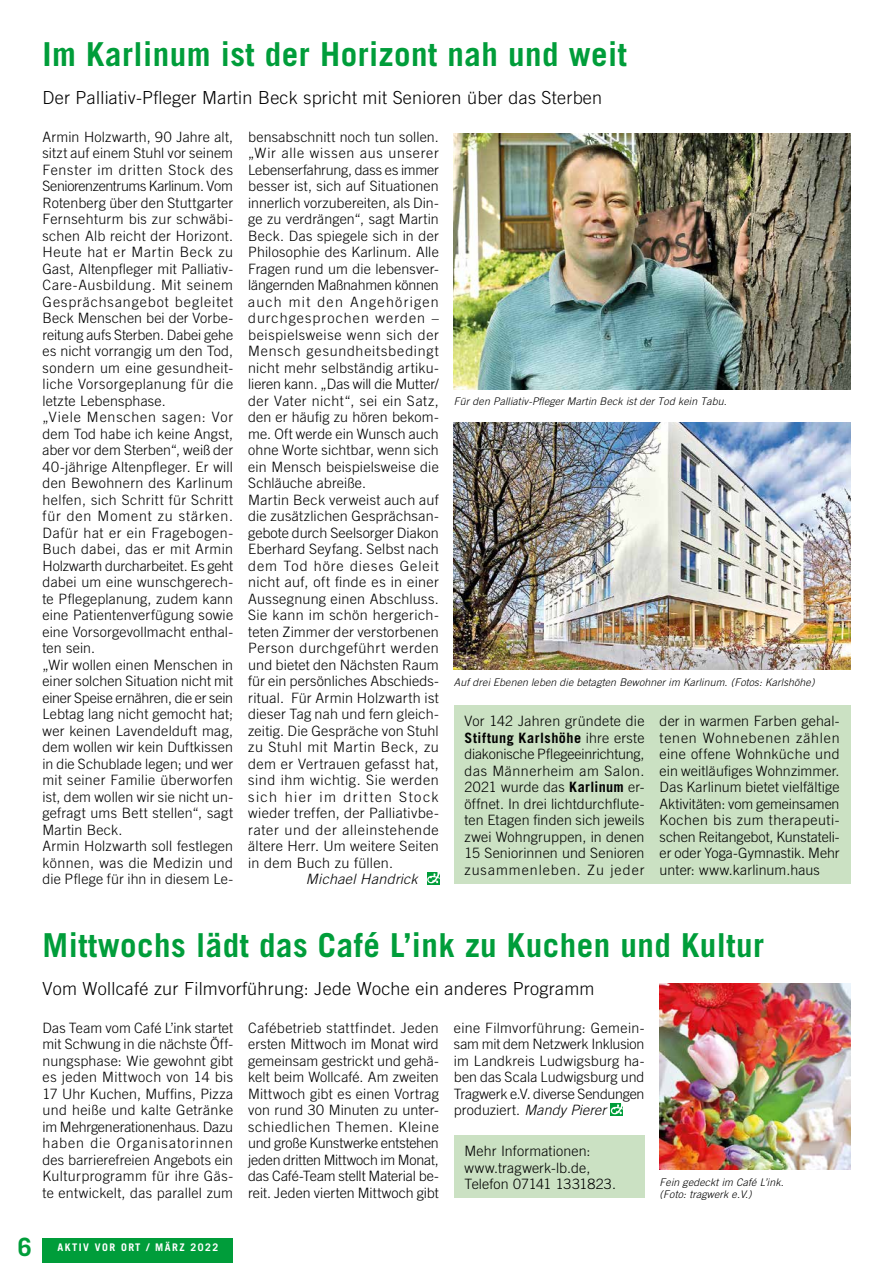
<style>
.page{position:relative;width:893px;height:1263px;background:#fff}
.page>*{position:absolute;margin:0;border:0;box-sizing:border-box;transform-origin:0 0}
.t1{font:700 33px "Ludwigsburg Trade Gothic";color:#009d3a}
.t2{font:700 25.2px "Ludwigsburg Trade Gothic";color:#009d3a}
.t3{font:300 18px "Ludwigsburg Trade Gothic";color:#000}
.t4{font:300 14.25px/16.5px "Ludwigsburg Trade Gothic";color:#000;text-align:justify}
.t5{font:14.25px "Ludwigsburg Trade Gothic Lt Ob";letter-spacing:.005em;color:#000}
.t6{font:10.5px/12px "Ludwigsburg Trade Gothic Lt Ob";color:#000}
.t7{font:700 10.5px "Ludwigsburg Trade Gothic";letter-spacing:.125em;color:#fff}
.s1{font-weight:700}
.s2{font-family:"Ludwigsburg Trade Gothic Lt Ob";font-weight:400}
</style>
<div class="page">
<div style="left:43px;top:1238px;width:190px;height:25px;background:#009d3a"></div>
<svg style="left:427px;top:883px;width:12px;height:1px"></svg>
<svg style="left:427px;top:872px;width:12px;height:11px"></svg>
<svg style="left:610px;top:1103px;width:13px;height:12px"></svg>
<svg style="left:611px;top:1103px;width:12px;height:11px"></svg>
<img style="left:660px;top:983px;width:190px;height:186px">
<div style="left:454px;top:705px;width:396px;height:179px;background:#cbe1c3"></div>
<div style="left:454px;top:1135px;width:191px;height:63px;background:#cbe1c3"></div>
<img style="left:454px;top:422px;width:396px;height:248px">
<img style="left:454px;top:134px;width:396px;height:255px">
<h1 class="t1" style="left:43px;top:34px;width:587px">Im Karlinum ist der Horizont nah und weit</h1>
<p class="t3" style="left:43px;top:87px;width:561px">Der Palliativ-Pfleger Martin Beck spricht mit Senioren über das Sterben</p>
<p class="t4" style="left:43px;top:128px;width:192px;text-align:left">Armin Holzwarth, 90 Jahre alt, sitzt auf einem Stuhl vor seinem<br>Fenster im dritten Stock des<br>Seniorenzentrums Karlinum. Vom<br>Rotenberg über den Stuttgarter<br>Fernsehturm bis zur schwäbi&shy;schen Alb reicht der Horizont.<br>Heute hat er Martin Beck zu<br>Gast, Altenpfleger mit Palliativ-<br>Care-Ausbildung. Mit seinem<br>Gesprächsangebot begleitet<br>Beck Menschen bei der Vorbe&shy;reitung aufs Sterben. Dabei gehe es nicht vorrangig um den Tod, sondern um eine gesundheit&shy;liche Vorsorgeplanung für die letzte Lebensphase.<br>„Viele Menschen sagen: Vor dem Tod habe ich keine Angst, aber vor dem Sterben“, weiß der<br>40-jährige Altenpfleger. Er will den Bewohnern des Karlinum helfen, sich Schritt für Schritt für den Moment zu stärken.<br>Dafür hat er ein Fragebogen-<br>Buch dabei, das er mit Armin<br>Holzwarth durcharbeitet. Es geht dabei um eine wunschgerech&shy;te Pflegeplanung, zudem kann eine Patientenverfügung sowie eine Vorsorgevollmacht enthal&shy;ten sein.<br>„Wir wollen einen Menschen in einer solchen Situation nicht mit einer Speise ernähren, die er sein<br>Lebtag lang nicht gemocht hat; wer keinen Lavendelduft mag, dem wollen wir kein Duftkissen in die Schublade legen; und wer mit seiner Familie überworfen ist, dem wollen wir sie nicht un&shy;gefragt ums Bett stellen“, sagt<br>Martin Beck.<br>Armin Holzwarth soll festlegen können, was die Medizin und die Pflege für ihn in diesem Le-</p>
<p class="t4" style="left:248px;top:128px;width:192px;text-align:left">bensabschnitt noch tun sollen. „Wir alle wissen aus unserer<br>Lebenserfahrung, dass es immer besser ist, sich auf Situationen innerlich vorzubereiten, als Din&shy;ge zu verdrängen“, sagt Martin<br>Beck. Das spiegele sich in der<br>Philosophie des Karlinum. Alle<br>Fragen rund um die lebensver&shy;längernden Maßnahmen können auch mit den Angehörigen durchgesprochen werden – beispielsweise wenn sich der<br>Mensch gesundheitsbedingt nicht mehr selbständig artiku&shy;lieren kann. „Das will die Mutter/ der Vater nicht“, sei ein Satz, den er häufig zu hören bekom&shy;me. Oft werde ein Wunsch auch ohne Worte sichtbar, wenn sich ein Mensch beispielsweise die<br>Schläuche abreiße.<br>Martin Beck verweist auch auf die zusätzlichen Gesprächsan&shy;gebote durch Seelsorger Diakon<br>Eberhard Seyfang. Selbst nach dem Tod höre dieses Geleit nicht auf, oft finde es in einer<br>Aussegnung einen Abschluss.<br>Sie kann im schön hergerich&shy;teten Zimmer der verstorbenen<br>Person durchgeführt werden und bietet den Nächsten Raum für ein persönliches Abschieds&shy;ritual. Für Armin Holzwarth ist dieser Tag nah und fern gleich&shy;zeitig. Die Gespräche von Stuhl zu Stuhl mit Martin Beck, zu dem er Vertrauen gefasst hat, sind ihm wichtig. Sie werden sich hier im dritten Stock wieder treffen, der Palliativbe&shy;rater und der alleinstehende ältere Herr. Um weitere Seiten in dem Buch zu füllen.</p>
<p class="t6" style="left:454px;top:396px;width:274px">Für den Palliativ-Pfleger Martin Beck ist der Tod kein Tabu.</p>
<p class="t6" style="left:454px;top:676px;width:362px">Auf drei Ebenen leben die betagten Bewohner im Karlinum. (Fotos: Karlshöhe)</p>
<p class="t4" style="left:465px;top:713px;width:182px">Vor 142 Jahren gründete die <span class="s1">Stiftung Karlshöhe</span> ihre erste diakonische Pflegeeinrichtung, das Männerheim am Salon.<br>2021 wurde das <span class="s1">Karlinum</span> er&shy;öffnet. In drei lichtdurchflute&shy;ten Etagen finden sich jeweils zwei Wohngruppen, in denen 15 Seniorinnen und Senioren zusammenleben. Zu jeder</p>
<p class="t4" style="left:660px;top:713px;width:182px">der in warmen Farben gehal&shy;tenen Wohnebenen zählen eine offene Wohnküche und ein weitläufiges Wohnzimmer.<br>Das Karlinum bietet vielfältige Aktivitäten: vom gemeinsamen Kochen bis zum therapeuti&shy;schen Reitangebot, Kunstateli&shy;er oder Yoga-Gymnastik. Mehr unter: www.karlinum.haus</p>
<p class="t5" style="left:306px;top:871px;width:114px">Michael Handrick</p>
<h1 class="t1" style="left:43px;top:925px;width:724px">Mittwochs lädt das Café L’ink zu Kuchen und Kultur</h1>
<p class="t3" style="left:43px;top:978px;width:554px">Vom Wollcafé zur Filmvorführung: Jede Woche ein anderes Programm</p>
<p class="t4" style="left:43px;top:1019px;width:192px">Das Team vom Café L’ink startet mit Schwung in die nächste Öff&shy;nungsphase: Wie gewohnt gibt es jeden Mittwoch von 14 bis 17 Uhr Kuchen, Muffins, Pizza und heiße und kalte Getränke im Mehrgenerationenhaus. Dazu haben die Organisatorinnen des barrierefreien Angebots ein Kulturprogramm für ihre Gäs&shy;te entwickelt, das parallel zum</p>
<p class="t4" style="left:248px;top:1019px;width:192px">Cafébetrieb stattfindet. Jeden ersten Mittwoch im Monat wird gemeinsam gestrickt und gehä&shy;kelt beim Wollcafé. Am zweiten Mittwoch gibt es einen Vortrag von rund 30 Minuten zu unter&shy;schiedlichen Themen. Kleine und große Kunstwerke entstehen jeden dritten Mittwoch im Monat, das Café-Team stellt Material be&shy;reit. Jeden vierten Mittwoch gibt</p>
<p class="t4" style="left:454px;top:1019px;width:192px">eine Filmvorführung: Gemein&shy;sam mit dem Netzwerk Inklusion im Landkreis Ludwigsburg ha&shy;ben das Scala Ludwigsburg und Tragwerk e.V. diverse Sendungen produziert. <span class="s2">Mandy Pierer</span></p>
<p class="t4" style="left:465px;top:1143px;width:153px;text-align:left">Mehr Informationen: www.tragwerk-lb.de,<br>Telefon 07141 1331823.</p>
<p class="t6" style="left:660px;top:1176px;width:126px">Fein gedeckt im Café L’ink. (Foto: tragwerk e.V.)</p>
<h2 class="t2" style="left:18px;top:1231px;width:16px">6</h2>
<p class="t7" style="left:57px;top:1241px;width:162px">AKTIV VOR ORT / MÄRZ 2022</p>
</div>
